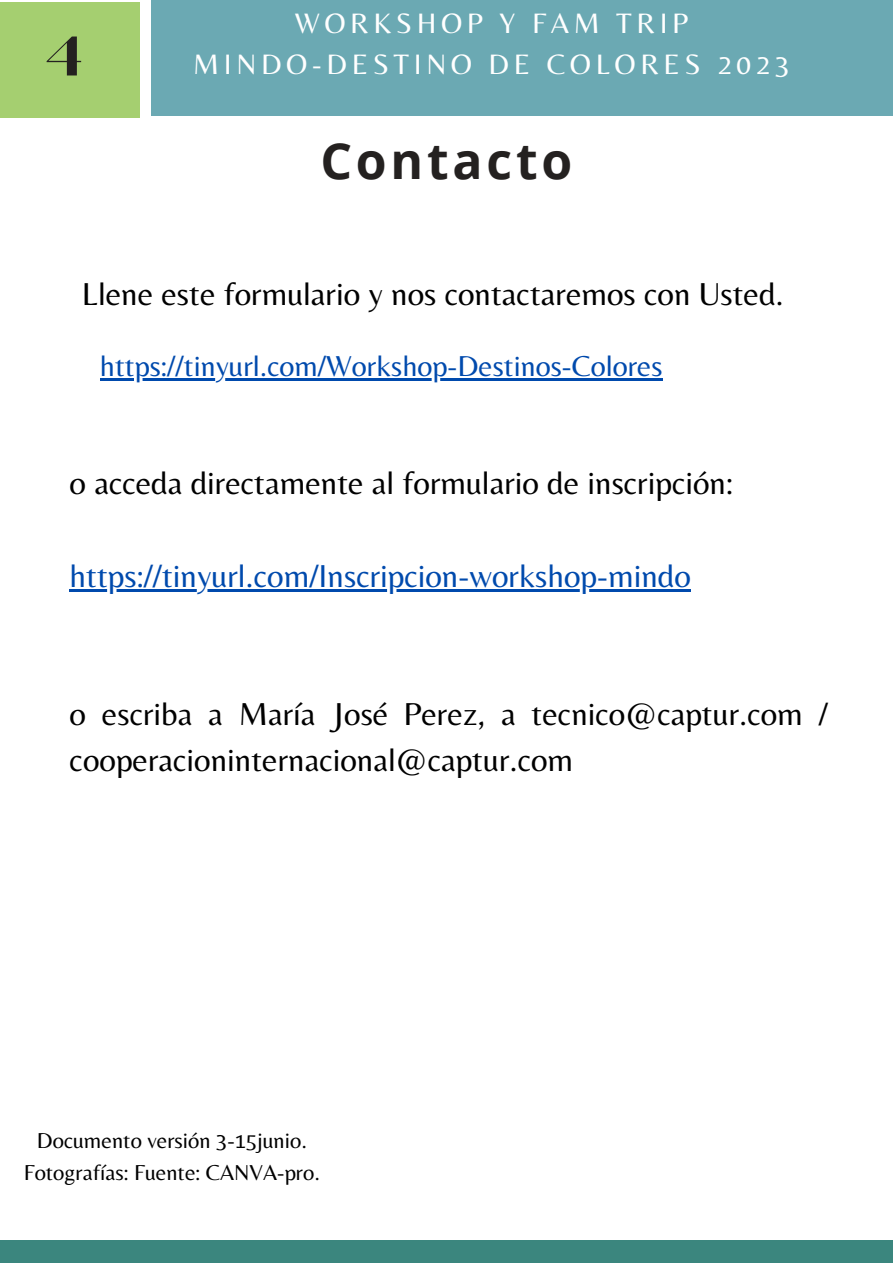
<style>
.page{position:relative;width:893px;height:1264px;background:#fff}
.page>*{position:absolute;margin:0;border:0;box-sizing:border-box;transform-origin:0 0}
.t1{font:800 55.5px "Black Mango";color:#242120}
.t2{font:700 49.8px "Open Sans";letter-spacing:.075em;color:#242120}
.t3{font:33px/46px "Belleza";color:#000}
.t4{font:33px "Belleza";color:#004aad}
.t5{font:30px "Belleza";color:#004aad}
.t6{font:29.25px "Belleza";letter-spacing:.155em;color:#fff}
.t7{font:24.75px "Open Sans";letter-spacing:.16em;color:#fff}
.t8{font:22.5px "Belleza";color:#000}
</style>
<div class="page">
<div style="left:0;top:1240px;width:892px;height:22px;background:#3b867e"></div>
<hr style="left:100px;top:378px;width:562px;height:2px;background:#004aad">
<div style="left:151px;top:0;width:741px;height:115px;background:#6ba9b3"></div>
<div style="left:0;top:3px;width:139px;height:115px;background:#a5cf70"></div>
<hr style="left:70px;top:589px;width:620px;height:2px;background:#004aad">
<p class="t1" style="left:45px;top:14px;width:39px">4</p>
<p class="t7" style="left:351px;top:2px;width:345px">WORKSHOP Y FAM TRIP</p>
<p class="t7" style="left:261px;top:37px;width:524px">MINDO-DESTINO DE COLORES 2023</p>
<p class="t6" style="left:295px;top:6px;width:395px">WORKSHOP Y FAM TRIP</p>
<p class="t6" style="left:193px;top:47px;width:597px">MINDO-DESTINO DE COLORES 2023</p>
<p class="t2" style="left:320px;top:126px;width:253px">Contacto</p>
<p class="t3" style="left:82px;top:270px;width:703px">Llene este formulario y nos contactaremos con Usted.</p>
<p class="t5" style="left:100px;top:348px;width:564px">https://tinyurl.com/Workshop-Destinos-Colores</p>
<p class="t3" style="left:70px;top:460px;width:664px">o acceda directamente al formulario de inscripción:</p>
<p class="t4" style="left:70px;top:556px;width:622px">https://tinyurl.com/Inscripcion-workshop-mindo</p>
<p class="t3" style="left:70px;top:690px;width:759px">o escriba a María José Perez, a tecnico@captur.com / cooperacioninternacional@captur.com</p>
<p class="t8" style="left:37px;top:1127px;width:271px">Documento versión 3-15junio.</p>
<p class="t8" style="left:24px;top:1158px;width:297px">Fotografías: Fuente: CANVA-pro.</p>
</div>
